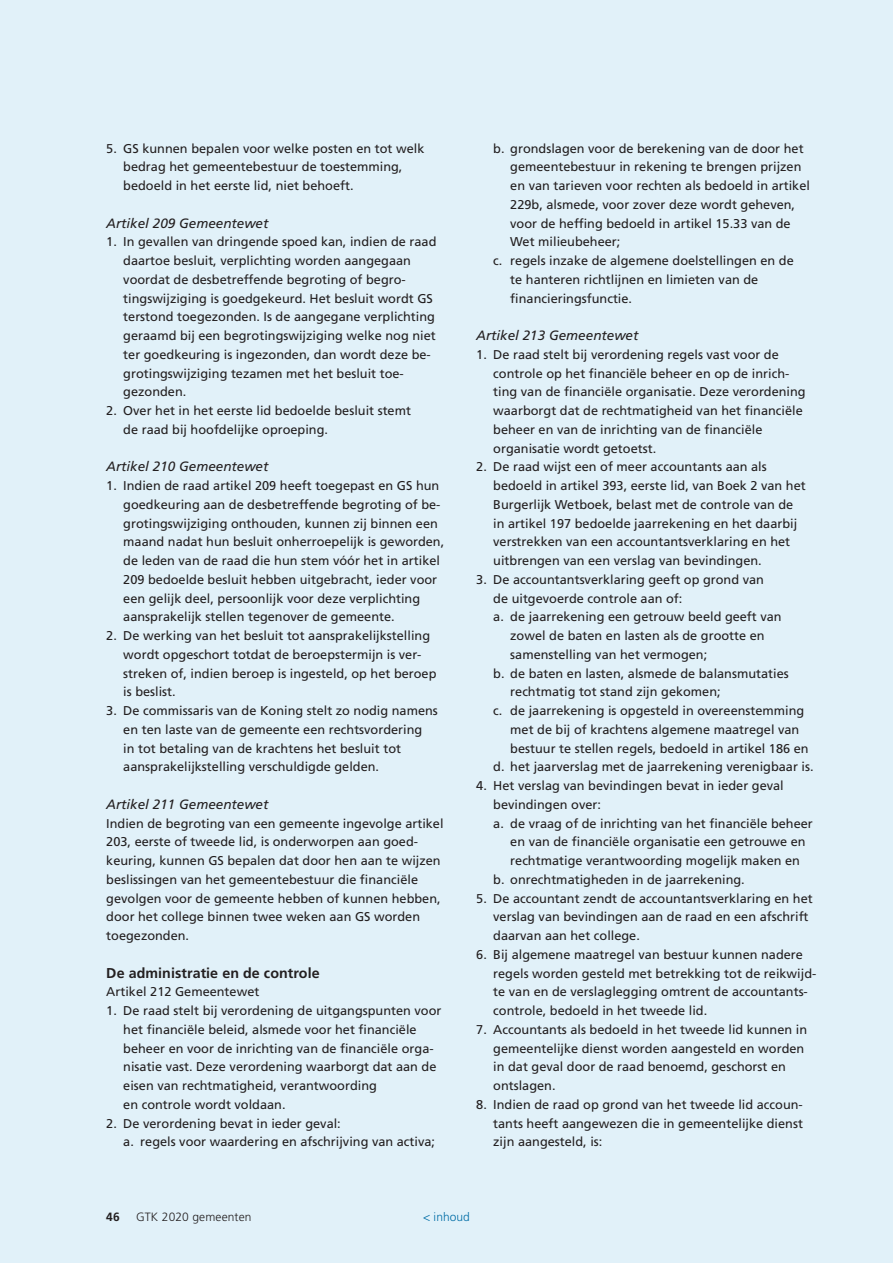
<style>
.page{position:relative;width:893px;height:1263px;background:#e1f1f9}
.page>*{position:absolute;margin:0;border:0;box-sizing:border-box;transform-origin:0 0}
.t1{font:700 14.25px "Frutiger LT Std";letter-spacing:.005em;color:#231f20}
.t2{font:italic 13.5px "Frutiger LT Std";color:#231f20}
.t3{font:12.75px/18.8px "Frutiger LT Std";color:#231f20}
.t4{font:300 12px "Frutiger LT Std";letter-spacing:.01em;color:#231f20}
.t5{font:300 12px "Frutiger LT Std";letter-spacing:.005em;color:#006da6}
.t6{font:700 12px "Frutiger LT Std";color:#231f20}
</style>
<div class="page">
<p class="t3" style="left:123px;top:139px;width:303px;text-indent:-17px">5. GS kunnen bepalen voor welke posten en tot welk bedrag het gemeentebestuur de toestemming, bedoeld in het eerste lid, niet behoeft.</p>
<p class="t2" style="left:106px;top:215px;width:164px">Artikel 209 Gemeentewet</p>
<p class="t3" style="left:123px;top:233px;width:315px;text-indent:-17px">1. In gevallen van dringende spoed kan, indien de raad daartoe besluit, verplichting worden aangegaan voordat de desbetreffende begroting of begro&shy;tingswijziging is goedgekeurd. Het besluit wordt GS terstond toegezonden. Is de aangegane verplichting geraamd bij een begrotingswijziging welke nog niet ter goedkeuring is ingezonden, dan wordt deze be&shy;grotingswijziging tezamen met het besluit toe&shy;gezonden.</p>
<p class="t3" style="left:123px;top:401px;width:289px;text-indent:-17px">2. Over het in het eerste lid bedoelde besluit stemt de raad bij hoofdelijke oproeping.</p>
<p class="t2" style="left:106px;top:459px;width:164px">Artikel 210 Gemeentewet</p>
<p class="t3" style="left:123px;top:476px;width:322px;text-indent:-17px">1. Indien de raad artikel 209 heeft toegepast en GS hun goedkeuring aan de desbetreffende begroting of be&shy;grotingswijziging onthouden, kunnen zij binnen een maand nadat hun besluit onherroepelijk is geworden, de leden van de raad die hun stem vóór het in artikel 209 bedoelde besluit hebben uitgebracht, ieder voor een gelijk deel, persoonlijk voor deze verplichting aansprakelijk stellen tegenover de gemeente.</p>
<p class="t3" style="left:123px;top:626px;width:315px;text-indent:-17px">2. De werking van het besluit tot aansprakelijkstelling wordt opgeschort totdat de beroepstermijn is ver&shy;streken of, indien beroep is ingesteld, op het beroep is beslist.</p>
<p class="t3" style="left:123px;top:701px;width:316px;text-indent:-17px">3. De commissaris van de Koning stelt zo nodig namens en ten laste van de gemeente een rechtsvordering<br>in tot betaling van de krachtens het besluit tot aansprakelijkstelling verschuldigde gelden.</p>
<p class="t2" style="left:106px;top:796px;width:164px">Artikel 211 Gemeentewet</p>
<p class="t3" style="left:106px;top:814px;width:339px">Indien de begroting van een gemeente ingevolge artikel 203, eerste of tweede lid, is onderworpen aan goed&shy;keuring, kunnen GS bepalen dat door hen aan te wijzen beslissingen van het gemeentebestuur die financiële gevolgen voor de gemeente hebben of kunnen hebben, door het college binnen twee weken aan GS worden toegezonden.</p>
<p class="t1" style="left:106px;top:964px;width:215px">De administratie en de controle</p>
<p class="t3" style="left:106px;top:983px;width:155px">Artikel 212 Gemeentewet</p>
<p class="t3" style="left:123px;top:1001px;width:320px;text-indent:-17px">1. De raad stelt bij verordening de uitgangspunten voor het financiële beleid, alsmede voor het financiële beheer en voor de inrichting van de financiële orga&shy;nisatie vast. Deze verordening waarborgt dat aan de eisen van rechtmatigheid, verantwoording<br>en controle wordt voldaan.</p>
<p class="t3" style="left:123px;top:1114px;width:313px;text-indent:-17px">2. De verordening bevat in ieder geval:<br>a. regels voor waardering en afschrijving van activa;</p>
<p class="t3" style="left:493px;top:139px;width:312px">b. grondslagen voor de berekening van de door het</p>
<p class="t3" style="left:510px;top:158px;width:293px">gemeentebestuur in rekening te brengen prijzen</p>
<p class="t3" style="left:510px;top:176px;width:301px">en van tarieven voor rechten als bedoeld in artikel</p>
<p class="t3" style="left:510px;top:195px;width:286px">229b, alsmede, voor zover deze wordt geheven,</p>
<p class="t3" style="left:510px;top:214px;width:282px">voor de heffing bedoeld in artikel 15.33 van de</p>
<p class="t3" style="left:510px;top:233px;width:112px">Wet milieubeheer;</p>
<p class="t3" style="left:493px;top:251px;width:302px">c. regels inzake de algemene doelstellingen en de</p>
<p class="t3" style="left:510px;top:270px;width:250px">te hanteren richtlijnen en limieten van de</p>
<p class="t3" style="left:510px;top:289px;width:123px">financieringsfunctie.</p>
<p class="t2" style="left:476px;top:327px;width:164px">Artikel 213 Gemeentewet</p>
<p class="t3" style="left:493px;top:345px;width:314px;text-indent:-17px">1. De raad stelt bij verordening regels vast voor de controle op het financiële beheer en op de inrich&shy;ting van de financiële organisatie. Deze verordening waarborgt dat de rechtmatigheid van het financiële beheer en van de inrichting van de financiële organisatie wordt getoetst.</p>
<p class="t3" style="left:493px;top:458px;width:314px;text-indent:-17px">2. De raad wijst een of meer accountants aan als bedoeld in artikel 393, eerste lid, van Boek 2 van het Burgerlijk Wetboek, belast met de controle van de in artikel 197 bedoelde jaarrekening en het daarbij verstrekken van een accountantsverklaring en het uitbrengen van een verslag van bevindingen.</p>
<p class="t3" style="left:476px;top:570px;width:289px">3. De accountantsverklaring geeft op grond van</p>
<p class="t3" style="left:493px;top:589px;width:191px">de uitgevoerde controle aan of:</p>
<p class="t3" style="left:493px;top:608px;width:290px">a. de jaarrekening een getrouw beeld geeft van</p>
<p class="t3" style="left:510px;top:626px;width:256px">zowel de baten en lasten als de grootte en</p>
<p class="t3" style="left:510px;top:645px;width:198px">samenstelling van het vermogen;</p>
<p class="t3" style="left:493px;top:664px;width:297px">b. de baten en lasten, alsmede de balansmutaties</p>
<p class="t3" style="left:510px;top:683px;width:212px">rechtmatig tot stand zijn gekomen;</p>
<p class="t3" style="left:493px;top:701px;width:313px">c. de jaarrekening is opgesteld in overeenstemming</p>
<p class="t3" style="left:510px;top:720px;width:291px">met de bij of krachtens algemene maatregel van</p>
<p class="t3" style="left:510px;top:739px;width:300px">bestuur te stellen regels, bedoeld in artikel 186 en</p>
<p class="t3" style="left:493px;top:758px;width:322px">d. het jaarverslag met de jaarrekening verenigbaar is.</p>
<p class="t3" style="left:476px;top:776px;width:309px">4. Het verslag van bevindingen bevat in ieder geval</p>
<p class="t3" style="left:493px;top:795px;width:109px">bevindingen over:</p>
<p class="t3" style="left:493px;top:814px;width:321px">a. de vraag of de inrichting van het financiële beheer</p>
<p class="t3" style="left:510px;top:833px;width:297px">en van de financiële organisatie een getrouwe en</p>
<p class="t3" style="left:510px;top:851px;width:291px">rechtmatige verantwoording mogelijk maken en</p>
<p class="t3" style="left:493px;top:870px;width:253px">b. onrechtmatigheden in de jaarrekening.</p>
<p class="t3" style="left:493px;top:889px;width:321px;text-indent:-17px">5. De accountant zendt de accountantsverklaring en het verslag van bevindingen aan de raad en een afschrift daarvan aan het college.</p>
<p class="t3" style="left:493px;top:945px;width:325px;text-indent:-17px">6. Bij algemene maatregel van bestuur kunnen nadere regels worden gesteld met betrekking tot de reikwijd&shy;te van en de verslaglegging omtrent de accountants&shy;controle, bedoeld in het tweede lid.</p>
<p class="t3" style="left:493px;top:1020px;width:315px;text-indent:-17px">7. Accountants als bedoeld in het tweede lid kunnen in gemeentelijke dienst worden aangesteld en worden in dat geval door de raad benoemd, geschorst en ontslagen.</p>
<p class="t3" style="left:493px;top:1095px;width:311px;text-align:justify;text-indent:-17px">8. Indien de raad op grond van het tweede lid accoun&shy;tants heeft aangewezen die in gemeentelijke dienst zijn aangesteld, is:</p>
<p class="t6" style="left:106px;top:1210px;width:15px">46</p>
<p class="t4" style="left:136px;top:1210px;width:117px">GTK 2020 gemeenten</p>
<p class="t5" style="left:423px;top:1210px;width:48px">&lt; inhoud</p>
</div>
